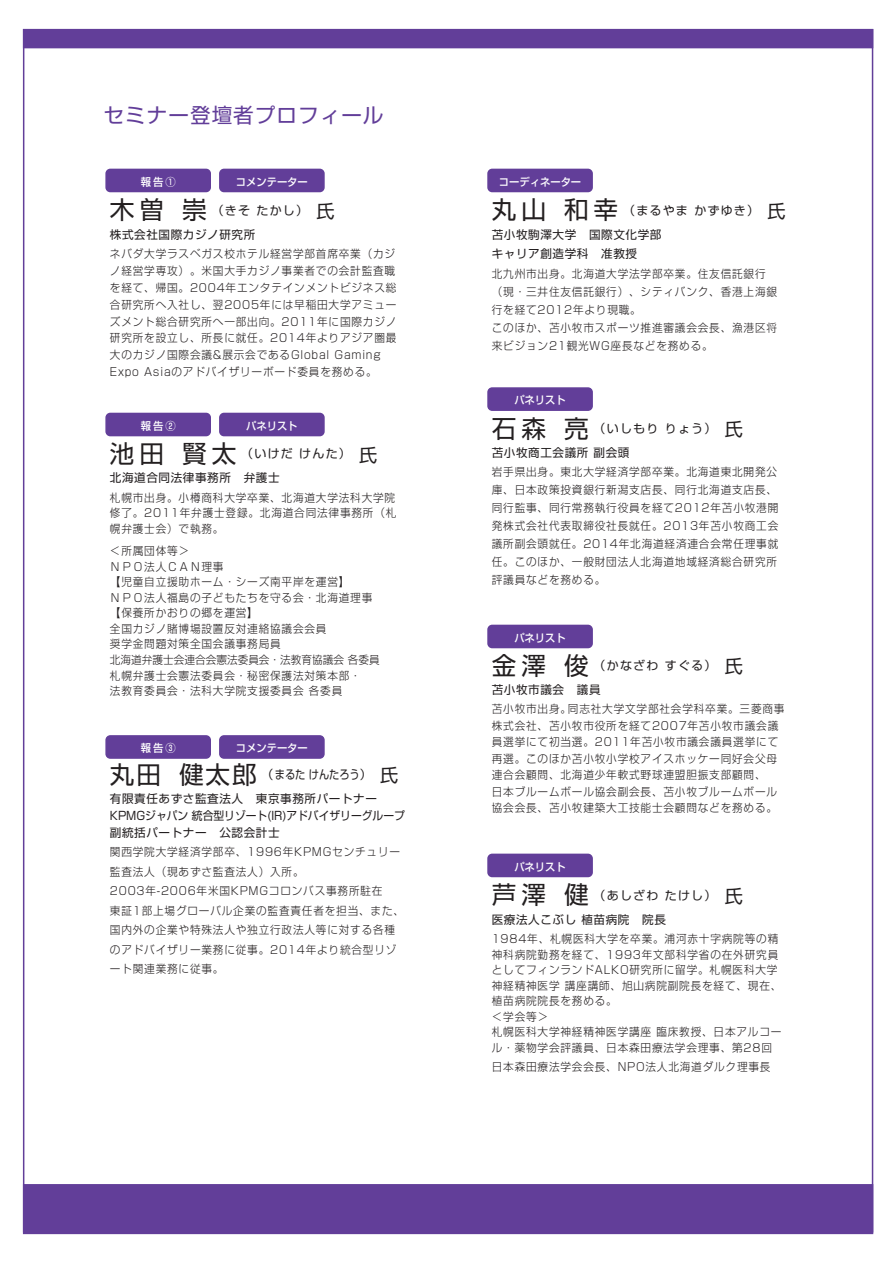
<style>
.page{position:relative;width:893px;height:1263px;background:#fff}
.page>*{position:absolute;margin:0;border:0;box-sizing:border-box;transform-origin:0 0}
.t1{font:20.55px "Shin Go Pro";letter-spacing:.05em;color:#623e99}
.t2{font:12px "Shin Go Pro";letter-spacing:.1em;color:#231f20}
.t3{font:12px "Shin Go Pro";color:#231f20}
.t4{font:11.55px/16.8px "Shin Go Pro";letter-spacing:.05em;color:#231f20}
.t5{font:300 11.25px/15.6px "Shin Go Pro";letter-spacing:.075em;color:#231f20;scale:.95 1}
.t6{font:500 10.8px "Shin Go Pro";color:#fff;scale:.95 1}
.s1{font-size:24.6px}
.s2{font-size:18.15px}
</style>
<div class="page">
<div style="left:23px;top:1184px;width:850px;height:50px;background:#623e99;border:2px solid #623e99"></div>
<div style="left:23px;top:29px;width:850px;height:19px;background:#623e99"></div>
<div style="left:106px;top:169px;width:104px;height:23px;background:#623e99;border-radius:4px"></div>
<div style="left:105px;top:169px;width:106px;height:23px;border:2px solid #623e99;border-radius:4px"></div>
<div style="left:220px;top:169px;width:104px;height:23px;background:#623e99;border-radius:4px"></div>
<div style="left:219px;top:169px;width:106px;height:23px;border:2px solid #623e99;border-radius:4px"></div>
<div style="left:488px;top:169px;width:104px;height:23px;background:#623e99;border-radius:4px"></div>
<div style="left:487px;top:169px;width:106px;height:23px;border:2px solid #623e99;border-radius:4px"></div>
<div style="left:106px;top:413px;width:104px;height:23px;background:#623e99;border-radius:4px"></div>
<div style="left:105px;top:413px;width:106px;height:23px;border:2px solid #623e99;border-radius:4px"></div>
<div style="left:220px;top:413px;width:104px;height:23px;background:#623e99;border-radius:4px"></div>
<div style="left:219px;top:413px;width:106px;height:23px;border:2px solid #623e99;border-radius:4px"></div>
<div style="left:106px;top:736px;width:104px;height:22px;background:#623e99;border-radius:4px"></div>
<div style="left:105px;top:735px;width:106px;height:24px;border:2px solid #623e99;border-radius:4px"></div>
<div style="left:220px;top:736px;width:104px;height:22px;background:#623e99;border-radius:4px"></div>
<div style="left:219px;top:735px;width:106px;height:24px;border:2px solid #623e99;border-radius:4px"></div>
<div style="left:488px;top:388px;width:104px;height:22px;background:#623e99;border-radius:4px"></div>
<div style="left:487px;top:387px;width:106px;height:24px;border:2px solid #623e99;border-radius:4px"></div>
<div style="left:488px;top:625px;width:104px;height:22px;background:#623e99;border-radius:4px"></div>
<div style="left:487px;top:625px;width:106px;height:23px;border:2px solid #623e99;border-radius:4px"></div>
<div style="left:488px;top:854px;width:104px;height:22px;background:#623e99;border-radius:4px"></div>
<div style="left:487px;top:854px;width:106px;height:23px;border:2px solid #623e99;border-radius:4px"></div>
<h1 class="t1" style="left:104px;top:99px;width:281px">セミナー登壇者プロフィール</h1>
<p class="t6" style="left:141px;top:173px;width:38px">報告①</p>
<p class="t6" style="left:236px;top:173px;width:77px">コメンテーター</p>
<p class="t6" style="left:499px;top:173px;width:88px">コーディネーター</p>
<p class="t2" style="left:110px;top:200px;width:226px"><span class="s1">木曽 崇</span>（きそ たかし） <span class="s2">氏</span></p>
<p class="t4" style="left:110px;top:224px;width:147px">株式会社国際カジノ研究所</p>
<p class="t5" style="left:110px;top:244px;width:303px;line-height:16.8px">ネバダ大学ラスベガス校ホテル経営学部首席卒業（カジノ経営学専攻）。米国大手カジノ事業者での会計監査職を経て、帰国。2004年エンタテインメントビジネス総合研究所へ入社し、翌2005年には早稲田大学アミューズメント総合研究所へ一部出向。2011年に国際カジノ研究所を設立し、所長に就任。2014年よりアジア圏最大のカジノ国際会議&amp;展示会であるGlobal Gaming<br>Expo Asiaのアドバイザリーボード委員を務める。</p>
<p class="t6" style="left:141px;top:417px;width:38px">報告②</p>
<p class="t6" style="left:246px;top:417px;width:56px">パネリスト</p>
<p class="t2" style="left:110px;top:444px;width:269px"><span class="s1">池田 賢太</span>（いけだ けんた） <span class="s2">氏</span></p>
<p class="t4" style="left:110px;top:468px;width:171px">北海道合同法律事務所　弁護士</p>
<p class="t5" style="left:110px;top:488px;width:303px;text-align:justify">札幌市出身。小樽商科大学卒業、北海道大学法科大学院修了。2011年弁護士登録。北海道合同法律事務所（札幌弁護士会）で執務。</p>
<p class="t5" style="left:110px;top:542px;width:285px">＜所属団体等＞<br>ＮＰＯ法人ＣＡＮ理事<br>【児童自立援助ホーム・シーズ南平岸を運営】<br>ＮＰＯ法人福島の子どもたちを守る会・北海道理事【保養所かおりの郷を運営】<br>全国カジノ賭博場設置反対連絡協議会会員<br>奨学金問題対策全国会議事務局員<br>北海道弁護士会連合会憲法委員会・法教育協議会 各委員札幌弁護士会憲法委員会・秘密保護法対策本部・<br>法教育委員会・法科大学院支援委員会 各委員</p>
<p class="t6" style="left:141px;top:739px;width:38px">報告③</p>
<p class="t6" style="left:236px;top:739px;width:77px">コメンテーター</p>
<p class="t3" style="left:110px;top:765px;width:290px"><span class="s1">丸田 健太郎</span>（まるた けんたろう） <span class="s2">氏</span></p>
<p class="t4" style="left:110px;top:789px;width:296px">有限責任あずさ監査法人　東京事務所パートナー<br>KPMGジャパン 統合型リゾート(IR)アドバイザリーグループ副統括パートナー　公認会計士</p>
<p class="t5" style="left:110px;top:841px;width:311px;line-height:19.5px">関西学院大学経済学部卒、1996年KPMGセンチュリー監査法人（現あずさ監査法人）入所。<br>2003年-2006年米国KPMGコロンバス事務所駐在<br>東証1部上場グローバル企業の監査責任者を担当、また、国内外の企業や特殊法人や独立行政法人等に対する各種のアドバイザリー業務に従事。2014年より統合型リゾート関連業務に従事。</p>
<p class="t2" style="left:492px;top:200px;width:295px"><span class="s1">丸山 和幸</span>（まるやま かずゆき） <span class="s2">氏</span></p>
<p class="t4" style="left:492px;top:223px;width:183px;line-height:19.5px">苫小牧駒澤大学　国際文化学部　キャリア創造学科　准教授</p>
<p class="t5" style="left:492px;top:263px;width:302px;line-height:18px">北九州市出身。北海道大学法学部卒業。住友信託銀行（現・三井住友信託銀行）、シティバンク、香港上海銀行を経て2012年より現職。<br>このほか、苫小牧市スポーツ推進審議会会長、漁港区将来ビジョン21観光WG座長などを務める。</p>
<p class="t6" style="left:514px;top:391px;width:56px">パネリスト</p>
<p class="t2" style="left:492px;top:419px;width:253px"><span class="s1">石森 亮</span>（いしもり りょう） <span class="s2">氏</span></p>
<p class="t4" style="left:492px;top:443px;width:139px">苫小牧商工会議所 副会頭</p>
<p class="t5" style="left:492px;top:462px;width:303px;line-height:18px;text-align:justify">岩手県出身。東北大学経済学部卒業。北海道東北開発公庫、日本政策投資銀行新潟支店長、同行北海道支店長、同行監事、同行常務執行役員を経て2012年苫小牧港開発株式会社代表取締役社長就任。2013年苫小牧商工会議所副会頭就任。2014年北海道経済連合会常任理事就任。このほか、一般財団法人北海道地域経済総合研究所評議員などを務める。</p>
<p class="t6" style="left:514px;top:629px;width:56px">パネリスト</p>
<p class="t2" style="left:492px;top:656px;width:253px"><span class="s1">金澤 俊</span>（かなざわ すぐる） <span class="s2">氏</span></p>
<p class="t4" style="left:492px;top:680px;width:110px">苫小牧市議会　議員</p>
<p class="t5" style="left:492px;top:699px;width:310px;line-height:16.5px">苫小牧市出身。同志社大学文学部社会学科卒業。三菱商事株式会社、苫小牧市役所を経て2007年苫小牧市議会議員選挙にて初当選。2011年苫小牧市議会議員選挙にて再選。このほか苫小牧小学校アイスホッケー同好会父母連合会顧問、北海道少年軟式野球連盟胆振支部顧問、<br>日本ブルームボール協会副会長、苫小牧ブルームボール協会会長、苫小牧建築大工技能士会顧問などを務める。</p>
<p class="t6" style="left:514px;top:858px;width:56px">パネリスト</p>
<p class="t2" style="left:492px;top:885px;width:253px"><span class="s1">芦澤 健</span>（あしざわ たけし） <span class="s2">氏</span></p>
<p class="t4" style="left:492px;top:909px;width:176px">医療法人こぶし 植苗病院　院長</p>
<p class="t5" style="left:492px;top:929px;width:306px">1984年、札幌医科大学を卒業。浦河赤十字病院等の精神科病院勤務を経て、1993年文部科学省の在外研究員としてフィンランドALKO研究所に留学。札幌医科大学神経精神医学 講座講師、旭山病院副院長を経て、現在、植苗病院院長を務める。<br>＜学会等＞<br>札幌医科大学神経精神医学講座 臨床教授、日本アルコール・薬物学会評議員、日本森田療法学会理事、第28回</p>
<p class="t5" style="left:492px;top:1058px;width:295px">日本森田療法学会会長、NPO法人北海道ダルク理事長</p>
</div>
